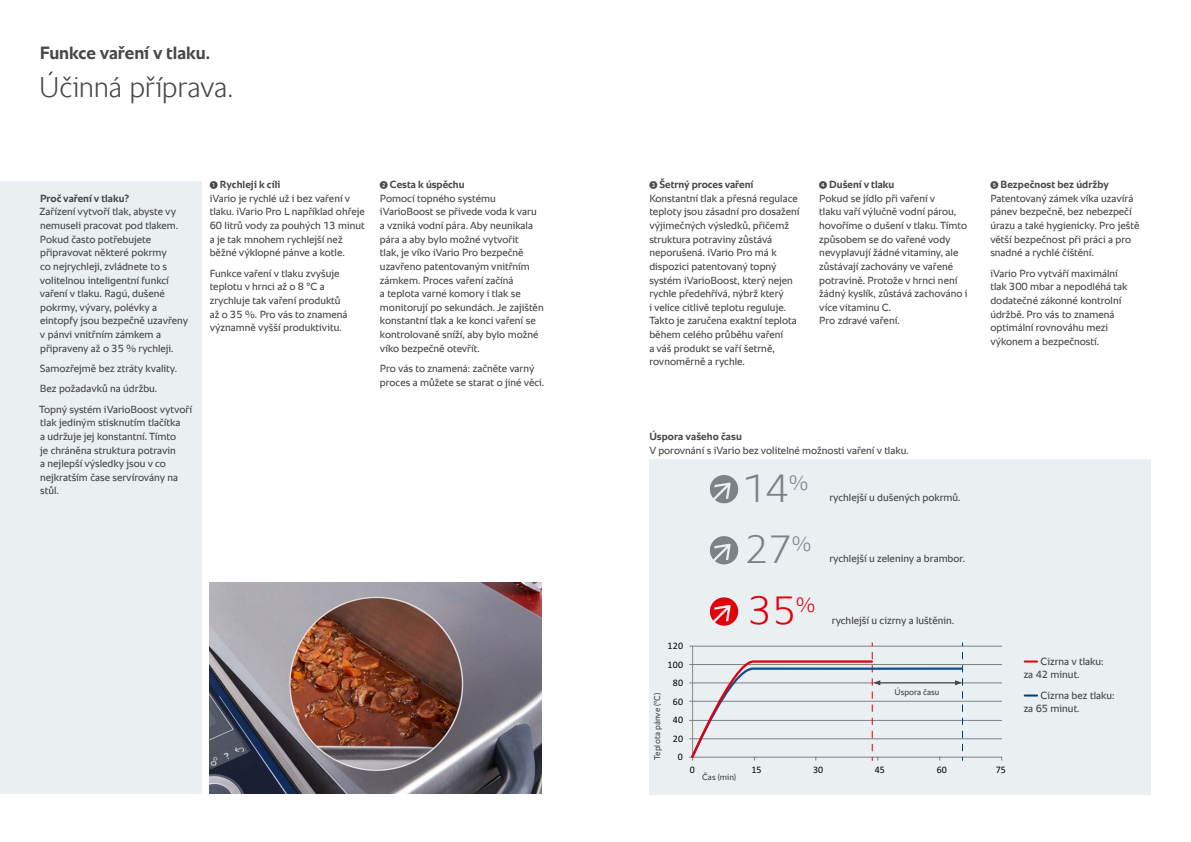
<style>
.page{position:relative;width:1191px;height:842px;background:#fff}
.page>*{position:absolute;margin:0;border:0;box-sizing:border-box;transform-origin:0 0}
.t1{font:300 40px/61.2px "RATIONAL Sans TT";color:#7c8286}
.t2{font:300 29px "RATIONAL Sans TT";letter-spacing:-.01em;color:#484847}
.t3{font:700 18px "RATIONAL Sans TT";color:#484847}
.t4{font:10.5px/13.6px "RATIONAL Sans TT";color:#484847}
.t5{font:700 10.5px "RATIONAL Sans TT";color:#484847}
.t6{font:9.9px "Calibri";letter-spacing:.03em;color:#000}
.t7{font:8.5px "RATIONAL Sans TT";color:#484847}
.s1{font-family:"European Pi One";font-size:8px}
.s2{font-weight:700}
.s3{color:#e3000b}
</style>
<div class="page">
<div style="left:0;top:181px;width:201px;height:613px;background:#eaeff2"></div>
<div style="left:649px;top:459px;width:502px;height:335px;background:#eaeff2"></div>
<img style="left:210px;top:583px;width:331px;height:211px">
<svg style="left:710px;top:475px;width:29px;height:29px"></svg>
<svg style="left:710px;top:536px;width:29px;height:29px"></svg>
<svg style="left:709px;top:597px;width:30px;height:29px"></svg>
<hr style="left:692px;top:646px;width:309px;height:1px;background:#7c8286">
<hr style="left:692px;top:664px;width:309px;height:1px;background:#7c8286">
<hr style="left:692px;top:682px;width:309px;height:1px;background:#7c8286">
<hr style="left:692px;top:701px;width:309px;height:1px;background:#7c8286">
<hr style="left:692px;top:720px;width:309px;height:1px;background:#7c8286">
<hr style="left:692px;top:738px;width:309px;height:1px;background:#7c8286">
<hr style="left:692px;top:757px;width:309px;height:1px;background:#7c8286">
<svg style="left:1024px;top:660px;width:13px;height:2px"></svg>
<svg style="left:1024px;top:694px;width:13px;height:2px"></svg>
<svg style="left:689px;top:643px;width:275px;height:117px"></svg>
<h3 class="t3" style="left:40px;top:40px;width:172px">Funkce vaření v tlaku.</h3>
<h2 class="t2" style="left:39px;top:66px;width:196px">Účinná příprava.</h2>
<p class="t5" style="left:40px;top:191px;width:91px">Proč vaření v tlaku?</p>
<p class="t4" style="left:40px;top:205px;width:150px">Zařízení vytvoří tlak, abyste vy nemuseli pracovat pod tlakem.<br>Pokud často potřebujete připravovat některé pokrmy<br>co nejrychleji, zvládnete to s volitelnou inteligentní funkcí vaření v tlaku. Ragú, dušené pokrmy, vývary, polévky a eintopfy jsou bezpečně uzavřeny v pánvi vnitřním zámkem a připraveny až o 35 % rychleji.</p>
<p class="t4" style="left:39px;top:358px;width:154px;line-height:20.4px">Samozřejmě bez ztráty kvality.<br>Bez požadavků na údržbu.<br>Topný systém iVarioBoost vytvoří</p>
<p class="t4" style="left:40px;top:416px;width:142px">tlak jediným stisknutím tlačítka a udržuje jej konstantní. Tímto je chráněna struktura potravin a nejlepší výsledky jsou v co nejkratším čase servírovány na stůl.</p>
<p class="t4" style="left:210px;top:178px;width:157px"><span class="s1">1</span> <span class="s2">Rychleji k cíli<br></span>iVario je rychlé už i bez vaření v tlaku. iVario Pro L například ohřeje<br>60 litrů vody za pouhých 13 minut a je tak mnohem rychlejší než běžné výklopné pánve a kotle.</p>
<p class="t4" style="left:210px;top:266px;width:139px">Funkce vaření v tlaku zvyšuje teplotu v hrnci až o 8 °C a zrychluje tak vaření produktů až o 35 %. Pro vás to znamená významně vyšší produktivitu.</p>
<p class="t4" style="left:380px;top:178px;width:165px"><span class="s1">2</span> <span class="s2">Cesta k úspěchu<br></span>Pomocí topného systému iVarioBoost se přivede voda k varu a vzniká vodní pára. Aby neunikala pára a aby bylo možné vytvořit<br>tlak, je víko iVario Pro bezpečně uzavřeno patentovaným vnitřním zámkem. Proces vaření začíná<br>a teplota varné komory i tlak se monitorují po sekundách. Je zajištěn konstantní tlak a ke konci vaření se kontrolovaně sníží, aby bylo možné víko bezpečně otevřít.</p>
<p class="t4" style="left:380px;top:362px;width:166px">Pro vás to znamená: začněte varný proces a můžete se starat o jiné věci.</p>
<p class="t4" style="left:649px;top:178px;width:151px"><span class="s1">3</span> <span class="s2">Šetrný proces vaření<br></span>Konstantní tlak a přesná regulace teploty jsou zásadní pro dosažení výjimečných výsledků, přičemž struktura potraviny zůstává neporušená. iVario Pro má k dispozici patentovaný topný systém iVarioBoost, který nejen rychle předehřívá, nýbrž který<br>i velice citlivě teplotu reguluje.<br>Takto je zaručena exaktní teplota během celého průběhu vaření<br>a váš produkt se vaří šetrně, rovnoměrně a rychle.</p>
<p class="t4" style="left:819px;top:178px;width:150px"><span class="s1">4</span> <span class="s2">Dušení v tlaku<br></span>Pokud se jídlo při vaření v<br>tlaku vaří výlučně vodní párou, hovoříme o dušení v tlaku. Tímto způsobem se do vařené vody nevyplavují žádné vitaminy, ale zůstávají zachovány ve vařené potravině. Protože v hrnci není žádný kyslík, zůstává zachováno i více vitaminu C.<br>Pro zdravé vaření.</p>
<p class="t4" style="left:990px;top:178px;width:150px"><span class="s1">5</span> <span class="s2">Bezpečnost bez údržby<br></span>Patentovaný zámek víka uzavírá pánev bezpečně, bez nebezpečí úrazu a také hygienicky. Pro ještě větší bezpečnost při práci a pro snadné a rychlé čištění.</p>
<p class="t4" style="left:990px;top:266px;width:139px">iVario Pro vytváří maximální tlak 300 mbar a nepodléhá tak dodatečné zákonné kontrolní údržbě. Pro vás to znamená optimální rovnováhu mezi výkonem a bezpečností.</p>
<p class="t5" style="left:649px;top:429px;width:94px">Úspora vašeho času</p>
<p class="t4" style="left:649px;top:443px;width:261px">V porovnání s iVario bez volitelné možnosti vaření v tlaku.</p>
<p class="t4" style="left:829px;top:491px;width:133px">rychlejší u dušených pokrmů.</p>
<h1 class="t1" style="left:741px;top:458px;width:75px">14<sup>%<br></sup>27<sup>%<br></sup><span class="s3">35</span><sup>%</sup></h1>
<p class="t4" style="left:829px;top:552px;width:137px">rychlejší u zeleniny a brambor.</p>
<p class="t4" style="left:832px;top:613px;width:124px">rychlejší u cizrny a luštěnin.</p>
<p class="t6" style="left:667px;top:639px;width:17px">120</p>
<p class="t6" style="left:667px;top:658px;width:17px">100</p>
<p class="t7" style="left:651px;top:760px;width:69px;rotate:-90deg">Teplota pánve (°C)</p>
<p class="t6" style="left:673px;top:676px;width:12px">80</p>
<p class="t6" style="left:673px;top:695px;width:12px">60</p>
<p class="t6" style="left:673px;top:713px;width:12px">40</p>
<p class="t6" style="left:673px;top:731px;width:12px">20</p>
<p class="t6" style="left:678px;top:750px;width:7px">0</p>
<p class="t7" style="left:894px;top:686px;width:46px">Úspora času</p>
<p class="t4" style="left:1023px;top:654px;width:81px;text-indent:17px">Cizrna v tlaku: za 42 minut.</p>
<p class="t4" style="left:1023px;top:688px;width:92px;text-indent:17px">Cizrna bez tlaku: za 65 minut.</p>
<p class="t6" style="left:689px;top:763px;width:7px">0</p>
<p class="t6" style="left:751px;top:763px;width:12px">15</p>
<p class="t6" style="left:813px;top:763px;width:12px">30</p>
<p class="t6" style="left:875px;top:763px;width:12px">45</p>
<p class="t6" style="left:936px;top:763px;width:12px">60</p>
<p class="t6" style="left:995px;top:763px;width:12px">75</p>
<p class="t7" style="left:702px;top:771px;width:35px">Čas (min)</p>
</div>
